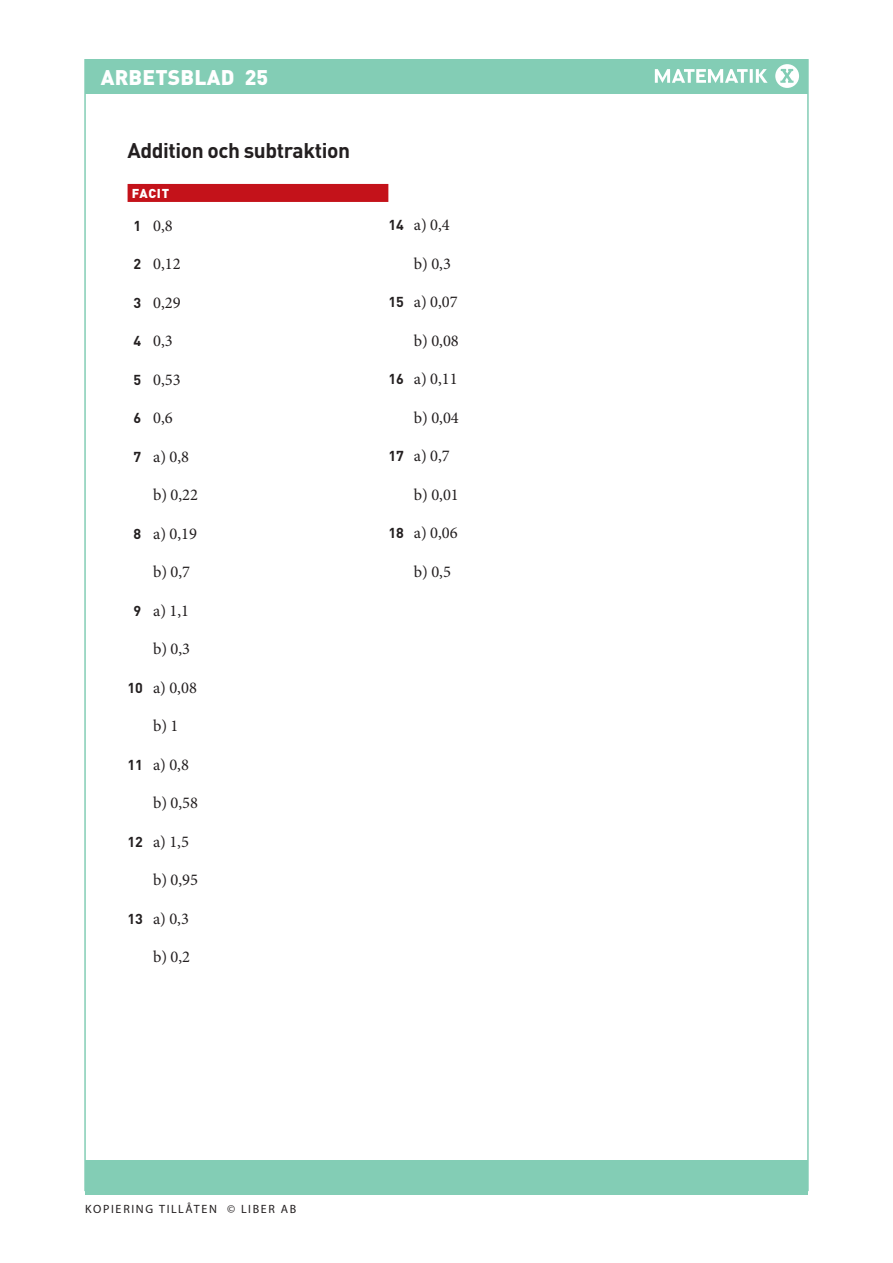
<style>
.page{position:relative;width:893px;height:1263px;background:#fff}
.page>*{position:absolute;margin:0;border:0;box-sizing:border-box;transform-origin:0 0}
.R_OH{font:700 21px "DIN Pro";letter-spacing:-.02em;color:#231f20}
.Antal_ratt{font:900 21px "DIN Pro";letter-spacing:.01em;color:#fff}
.Uppgift_luft_över_li{font:16.5px "Minion Pro";color:#231f20}
.R_Facit_2{font:900 12.75px "DIN Pro";letter-spacing:.055em;color:#fff}
.t1{font:500 12px "Orgon Slab";letter-spacing:.14em;color:#231f20}
.s1{font-family:"DIN Pro";font-weight:700;font-size:14.25px}
</style>
<div class="page">
<div style="left:85px;top:59px;width:723px;height:34px;background:#83cdb5"></div>
<div style="left:85px;top:1160px;width:723px;height:34px;background:#83cdb5"></div>
<div style="left:775px;top:64px;width:24px;height:24px;background:#fff;border-radius:50%"></div>
<svg style="left:780px;top:69px;width:13px;height:14px"></svg>
<svg style="left:655px;top:69px;width:113px;height:14px"></svg>
<div style="left:128px;top:184px;width:260px;height:18px;background:#c4121a"></div>
<p class="Antal_ratt" style="left:101px;top:63px;width:135px">ARBETSBLAD</p>
<p class="Antal_ratt" style="left:245px;top:63px;width:25px">25</p>
<p class="R_OH" style="left:128px;top:136px;width:224px">Addition och subtraktion</p>
<p class="R_Facit_2" style="left:132px;top:184px;width:39px">FACIT</p>
<p class="Uppgift_luft_över_li" style="left:134px;top:214px;width:41px"><span class="s1">1</span> 0,8</p>
<p class="Uppgift_luft_över_li" style="left:134px;top:253px;width:49px"><span class="s1">2</span> 0,12</p>
<p class="Uppgift_luft_över_li" style="left:134px;top:291px;width:49px"><span class="s1">3</span> 0,29</p>
<p class="Uppgift_luft_över_li" style="left:134px;top:330px;width:41px"><span class="s1">4</span> 0,3</p>
<p class="Uppgift_luft_över_li" style="left:134px;top:368px;width:49px"><span class="s1">5</span> 0,53</p>
<p class="Uppgift_luft_över_li" style="left:134px;top:407px;width:41px"><span class="s1">6</span> 0,6</p>
<p class="Uppgift_luft_över_li" style="left:134px;top:445px;width:57px"><span class="s1">7</span> a) 0,8</p>
<p class="Uppgift_luft_över_li" style="left:153px;top:484px;width:46px">b) 0,22</p>
<p class="Uppgift_luft_över_li" style="left:134px;top:522px;width:65px"><span class="s1">8</span> a) 0,19</p>
<p class="Uppgift_luft_över_li" style="left:153px;top:561px;width:39px">b) 0,7</p>
<p class="Uppgift_luft_över_li" style="left:134px;top:599px;width:57px"><span class="s1">9</span> a) 1,1</p>
<p class="Uppgift_luft_över_li" style="left:153px;top:638px;width:39px">b) 0,3</p>
<p class="Uppgift_luft_över_li" style="left:128px;top:676px;width:71px"><span class="s1">10</span> a) 0,08</p>
<p class="Uppgift_luft_över_li" style="left:153px;top:715px;width:27px">b) 1</p>
<p class="Uppgift_luft_över_li" style="left:128px;top:753px;width:63px"><span class="s1">11</span> a) 0,8</p>
<p class="Uppgift_luft_över_li" style="left:153px;top:792px;width:46px">b) 0,58</p>
<p class="Uppgift_luft_över_li" style="left:128px;top:830px;width:63px"><span class="s1">12</span> a) 1,5</p>
<p class="Uppgift_luft_över_li" style="left:153px;top:869px;width:46px">b) 0,95</p>
<p class="Uppgift_luft_över_li" style="left:128px;top:907px;width:63px"><span class="s1">13</span> a) 0,3</p>
<p class="Uppgift_luft_över_li" style="left:153px;top:946px;width:39px">b) 0,2</p>
<p class="Uppgift_luft_över_li" style="left:388px;top:214px;width:63px"><span class="s1">14</span> a) 0,4</p>
<p class="Uppgift_luft_över_li" style="left:414px;top:252px;width:39px">b) 0,3</p>
<p class="Uppgift_luft_över_li" style="left:388px;top:291px;width:71px"><span class="s1">15</span> a) 0,07</p>
<p class="Uppgift_luft_över_li" style="left:414px;top:329px;width:46px">b) 0,08</p>
<p class="Uppgift_luft_över_li" style="left:388px;top:368px;width:71px"><span class="s1">16</span> a) 0,11</p>
<p class="Uppgift_luft_över_li" style="left:414px;top:406px;width:46px">b) 0,04</p>
<p class="Uppgift_luft_över_li" style="left:388px;top:445px;width:63px"><span class="s1">17</span> a) 0,7</p>
<p class="Uppgift_luft_över_li" style="left:414px;top:483px;width:46px">b) 0,01</p>
<p class="Uppgift_luft_över_li" style="left:388px;top:522px;width:71px"><span class="s1">18</span> a) 0,06</p>
<p class="Uppgift_luft_över_li" style="left:414px;top:560px;width:39px">b) 0,5</p>
<p class="t1" style="left:85px;top:1201px;width:213px">KOPIERING TILLÅTEN © LIBER AB</p>
</div>
